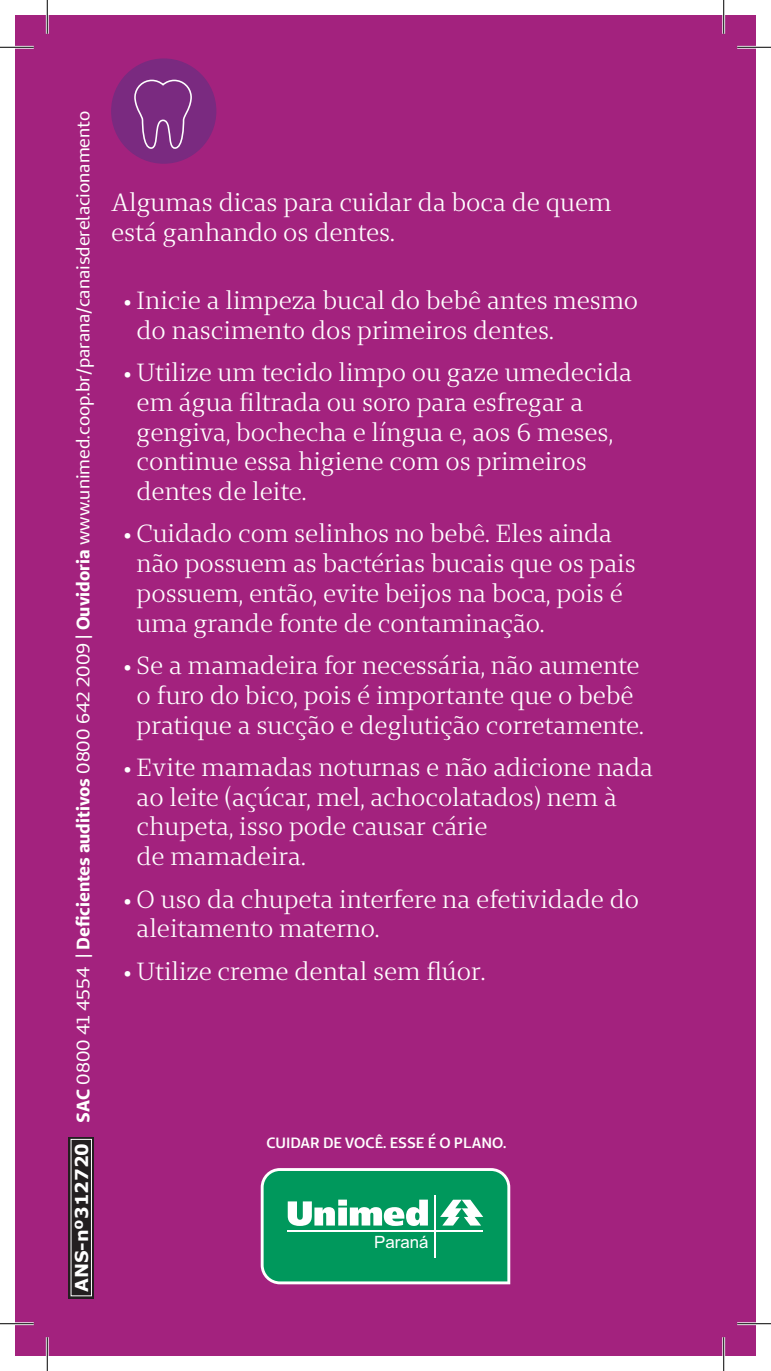
<style>
.page{position:relative;width:771px;height:1371px;background:#fff}
.page>*{position:absolute;margin:0;border:0;box-sizing:border-box;transform-origin:0 0}
.t1{font:24.75px/29.7px "Unimed Serif";color:#fff}
.t2{font:18px "Unimed Sans";color:#fff}
.t3{font:700 17.78px "Verdana";color:#fff}
.t4{font:16.88px "Arial";color:#fff}
.t5{font:600 14.85px "Unimed Sans";color:#fff}
.s1{font-weight:700}
</style>
<div class="page">
<div style="left:15px;top:15px;width:740px;height:1340px;background:#a3227e"></div>
<div style="left:111px;top:58px;width:105px;height:106px;background:#7a2a80;border-radius:50%"></div>
<svg style="left:134px;top:79px;width:58px;height:70px"></svg>
<svg style="left:261px;top:1168px;width:249px;height:115px"></svg>
<hr style="left:288px;top:1229px;width:195px;height:2px;background:#fff">
<div style="left:69px;top:1136px;width:25px;height:161px;background:#231f20"></div>
<div style="left:71px;top:1138px;width:21px;height:157px;border:1px solid #fff"></div>
<hr style="left:0;top:46px;width:34px;height:3px;background:#fff">
<hr style="left:737px;top:46px;width:34px;height:3px;background:#fff">
<hr style="left:0;top:1321px;width:34px;height:3px;background:#fff">
<hr style="left:737px;top:1321px;width:34px;height:3px;background:#fff">
<hr style="left:46px;top:0;width:3px;height:34px;background:#fff">
<hr style="left:46px;top:1336px;width:3px;height:34px;background:#fff">
<hr style="left:722px;top:0;width:3px;height:34px;background:#fff">
<hr style="left:722px;top:1336px;width:3px;height:34px;background:#fff">
<hr style="left:0;top:47px;width:34px;height:1px;background:#000">
<hr style="left:737px;top:47px;width:34px;height:1px;background:#000">
<hr style="left:0;top:1322px;width:34px;height:1px;background:#000">
<hr style="left:737px;top:1322px;width:34px;height:1px;background:#000">
<hr style="left:47px;top:0;width:1px;height:34px;background:#000">
<hr style="left:47px;top:1336px;width:1px;height:34px;background:#000">
<hr style="left:723px;top:0;width:1px;height:34px;background:#000">
<hr style="left:723px;top:1336px;width:1px;height:34px;background:#000">
<p class="t2" style="left:72px;top:1122px;width:1013px;rotate:-90deg"><span class="s1">SAC</span> 0800 41 4554 | <span class="s1">Deficientes auditivos</span> 0800 642 2009 | <span class="s1">Ouvidoria</span> www.unimed.coop.br/parana/canaisderelacionamento</p>
<p class="t3" style="left:69px;top:1291px;width:151px;rotate:-90deg">ANS-nº312720</p>
<p class="t1" style="left:111px;top:187px;width:502px">Algumas dicas para cuidar da boca de quem está ganhando os dentes.</p>
<p class="t1" style="left:137px;top:285px;width:503px;text-indent:-13px">• Inicie a limpeza bucal do bebê antes mesmo do nascimento dos primeiros dentes.</p>
<p class="t1" style="left:137px;top:357px;width:497px;text-indent:-13px">• Utilize um tecido limpo ou gaze umedecida em água filtrada ou soro para esfregar a gengiva, bochecha e língua e, aos 6 meses, continue essa higiene com os primeiros dentes de leite.</p>
<p class="t1" style="left:137px;top:518px;width:500px;text-indent:-13px">• Cuidado com selinhos no bebê. Eles ainda não possuem as bactérias bucais que os pais possuem, então, evite beijos na boca, pois é uma grande fonte de contaminação.</p>
<p class="t1" style="left:124px;top:650px;width:521px;text-align:center">• Se a mamadeira for necessária, não aumente o furo do bico, pois é importante que o bebê pratique a sucção e deglutição corretamente.</p>
<p class="t1" style="left:137px;top:752px;width:518px;text-indent:-13px">• Evite mamadas noturnas e não adicione nada ao leite (açúcar, mel, achocolatados) nem à chupeta, isso pode causar cárie<br>de mamadeira.</p>
<p class="t1" style="left:137px;top:883px;width:504px;text-indent:-13px">• O uso da chupeta interfere na efetividade do aleitamento materno.</p>
<p class="t1" style="left:124px;top:955px;width:363px">• Utilize creme dental sem flúor.</p>
<p class="t5" style="left:266px;top:1133px;width:241px">CUIDAR DE VOCÊ. ESSE É O PLANO.</p>
<p class="t4" style="left:374px;top:1231px;width:56px">Paraná</p>
</div>
